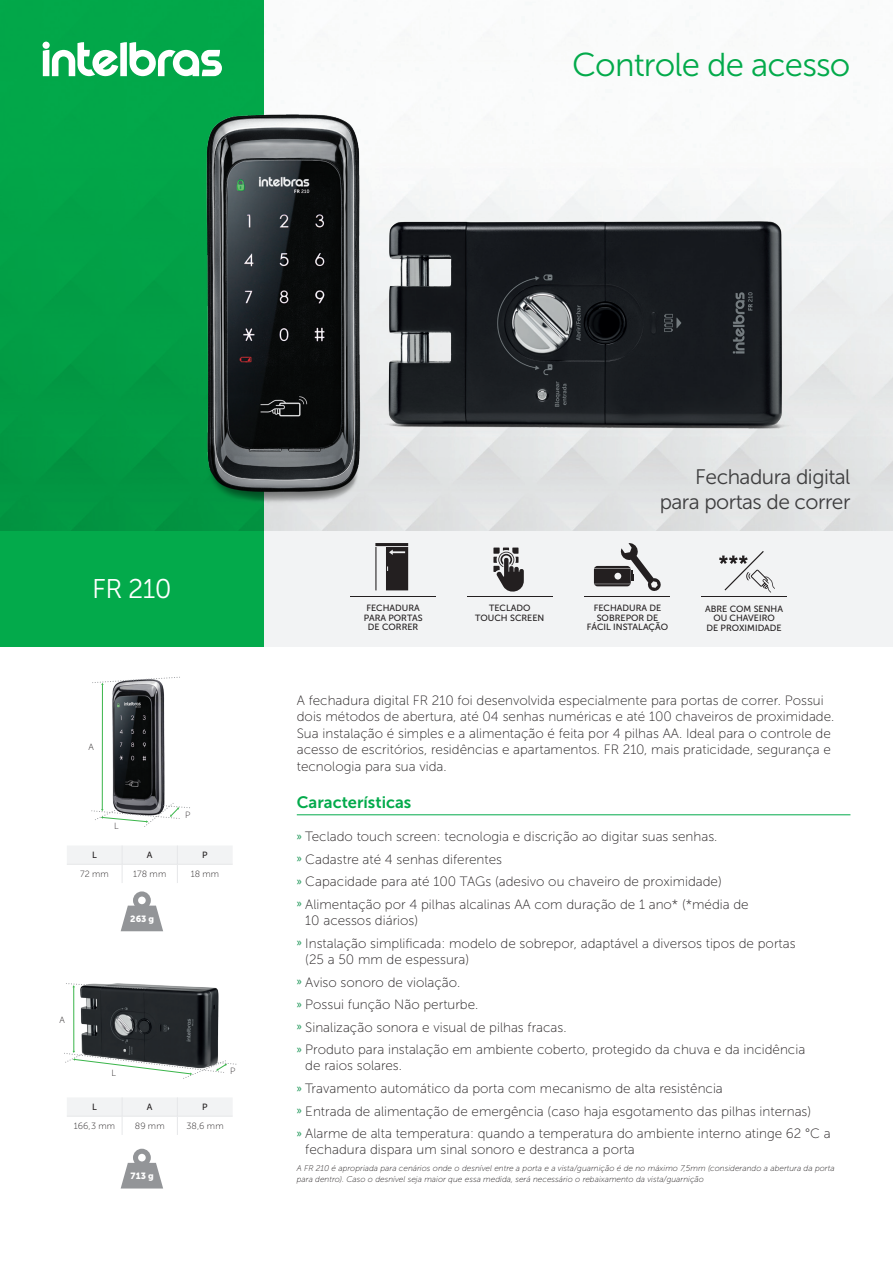
<style>
.page{position:relative;width:893px;height:1263px;background:#fff}
.page>*{position:absolute;margin:0;border:0;box-sizing:border-box;transform-origin:0 0}
.Nome_da_Família{font:33px "Museo Sans 300";letter-spacing:-.025em;color:#03aa4b}
.Nome_do_Produto{font:27px "Museo Sans 300";color:#fff}
.Descrição_do_Produto{font:21px/25.2px "Museo Sans 300";letter-spacing:-.025em;color:#3e3e3f;text-align:right}
.Título{font:16.5px "Museo Sans 700";color:#03aa4b}
.Texto{font:13.5px/16.5px "Museo Sans 100";color:#231f20}
.Medidas_Título{font:9px/9.6px "Museo Sans 500";color:#231f20;text-align:center}
.Medidas{font:9px "Museo Sans 100";letter-spacing:.015em;color:#231f20}
.Peso{font:9px "Museo Sans 900";letter-spacing:.01em;color:#fff}
.Frase_segurança{font:italic 8.25px/10.5px "Museo Sans 100";color:#231f20}
.s1{font-family:"Myriad Pro";font-size:12px;color:#078c47}
</style>
<div class="page">
<img style="left:264px;top:177px;width:629px;height:355px">
<div style="left:0;top:0;width:264px;height:592px;background:#02a147"></div>
<div style="left:263px;top:532px;width:630px;height:115px;background:#f2f3f4"></div>
<div style="left:0;top:532px;width:264px;height:115px;background:#03aa4b"></div>
<svg style="left:43px;top:42px;width:179px;height:35px"></svg>
<hr style="left:467px;top:596px;width:85px;height:1px;background:#231f20">
<svg style="left:493px;top:547px;width:31px;height:45px"></svg>
<hr style="left:584px;top:596px;width:85px;height:1px;background:#231f20">
<svg style="left:594px;top:543px;width:67px;height:48px"></svg>
<hr style="left:702px;top:596px;width:85px;height:1px;background:#231f20">
<svg style="left:719px;top:551px;width:56px;height:42px"></svg>
<hr style="left:297px;top:814px;width:553px;height:1px;background:#03aa4b">
<svg style="left:67px;top:845px;width:166px;height:38px"></svg>
<img style="left:113px;top:685px;width:52px;height:118px">
<hr style="left:102px;top:684px;width:1px;height:125px;background:#3ab54a">
<svg style="left:93px;top:677px;width:87px;height:8px"></svg>
<svg style="left:92px;top:803px;width:98px;height:24px"></svg>
<svg style="left:67px;top:1097px;width:166px;height:38px"></svg>
<img style="left:81px;top:984px;width:138px;height:67px">
<hr style="left:73px;top:987px;width:1px;height:64px;background:#3ab54a">
<svg style="left:66px;top:983px;width:80px;height:6px"></svg>
<svg style="left:64px;top:1051px;width:173px;height:28px"></svg>
<svg style="left:121px;top:891px;width:42px;height:40px"></svg>
<svg style="left:121px;top:1149px;width:42px;height:39px"></svg>
<img style="left:204px;top:114px;width:158px;height:392px">
<img style="left:376px;top:222px;width:419px;height:226px">
<hr style="left:350px;top:596px;width:85px;height:1px;background:#231f20">
<svg style="left:375px;top:543px;width:33px;height:47px"></svg>
<p class="Nome_da_Família" style="left:572px;top:47px;width:280px">Controle de acesso</p>
<p class="Nome_do_Produto" style="left:92px;top:574px;width:81px">FR 210</p>
<p class="Medidas" style="left:89px;top:742px;width:7px">A</p>
<p class="Medidas" style="left:114px;top:821px;width:6px">L</p>
<p class="Medidas" style="left:185px;top:810px;width:7px">P</p>
<p class="Medidas_Título" style="left:92px;top:850px;width:6px">L</p>
<p class="Medidas_Título" style="left:147px;top:850px;width:7px">A</p>
<p class="Medidas_Título" style="left:202px;top:850px;width:7px">P</p>
<p class="Medidas" style="left:80px;top:869px;width:30px">72 mm</p>
<p class="Medidas" style="left:133px;top:869px;width:35px">178 mm</p>
<p class="Medidas" style="left:191px;top:869px;width:30px">18 mm</p>
<p class="Peso" style="left:130px;top:914px;width:25px">263 g</p>
<p class="Medidas" style="left:60px;top:1015px;width:7px">A</p>
<p class="Medidas" style="left:111px;top:1068px;width:6px">L</p>
<p class="Medidas" style="left:230px;top:1066px;width:7px">P</p>
<p class="Medidas_Título" style="left:92px;top:1102px;width:6px">L</p>
<p class="Medidas_Título" style="left:147px;top:1102px;width:7px">A</p>
<p class="Medidas_Título" style="left:202px;top:1102px;width:7px">P</p>
<p class="Medidas" style="left:74px;top:1121px;width:43px">166,3 mm</p>
<p class="Medidas" style="left:135px;top:1121px;width:31px">89 mm</p>
<p class="Medidas" style="left:186px;top:1121px;width:39px">38,6 mm</p>
<p class="Peso" style="left:131px;top:1171px;width:25px">713 g</p>
<p class="Medidas_Título" style="left:364px;top:603px;width:60px">FECHADURA<br>PARA PORTAS<br>DE CORRER</p>
<p class="Descrição_do_Produto" style="left:660px;top:464px;width:192px">Fechadura digital para portas de correr</p>
<p class="Medidas_Título" style="left:475px;top:603px;width:71px">TECLADO<br>TOUCH SCREEN</p>
<p class="Medidas_Título" style="left:587px;top:603px;width:83px">FECHADURA DE<br>SOBREPOR DE<br>FÁCIL INSTALAÇÃO</p>
<p class="Medidas_Título" style="left:705px;top:604px;width:79px">ABRE COM SENHA<br>OU CHAVEIRO<br>DE PROXIMIDADE</p>
<p class="Texto" style="left:297px;top:692px;width:539px">A fechadura digital FR 210 foi desenvolvida especialmente para portas de correr. Possui dois métodos de abertura, até 04 senhas numéricas e até 100 chaveiros de proximidade.<br>Sua instalação é simples e a alimentação é feita por 4 pilhas AA. Ideal para o controle de acesso de escritórios, residências e apartamentos. FR 210, mais praticidade, segurança e tecnologia para sua vida.</p>
<p class="Título" style="left:297px;top:793px;width:116px">Características</p>
<p class="Texto" style="left:297px;top:828px;width:422px"><span class="s1">»</span> Teclado touch screen: tecnologia e discrição ao digitar suas senhas.</p>
<p class="Texto" style="left:297px;top:851px;width:207px"><span class="s1">»</span> Cadastre até 4 senhas diferentes</p>
<p class="Texto" style="left:297px;top:874px;width:426px"><span class="s1">»</span> Capacidade para até 100 TAGs (adesivo ou chaveiro de proximidade)</p>
<p class="Texto" style="left:305px;top:896px;width:445px;text-indent:-9px"><span class="s1">»</span> Alimentação por 4 pilhas alcalinas AA com duração de 1 ano* (*média de<br>10 acessos diários)</p>
<p class="Texto" style="left:305px;top:935px;width:492px;text-indent:-9px"><span class="s1">»</span> Instalação simplificada: modelo de sobrepor, adaptável a diversos tipos de portas (25 a 50 mm de espessura)</p>
<p class="Texto" style="left:297px;top:974px;width:165px"><span class="s1">»</span> Aviso sonoro de violação.</p>
<p class="Texto" style="left:297px;top:996px;width:183px"><span class="s1">»</span> Possui função Não perturbe.</p>
<p class="Texto" style="left:297px;top:1019px;width:271px"><span class="s1">»</span> Sinalização sonora e visual de pilhas fracas.</p>
<p class="Texto" style="left:305px;top:1042px;width:501px;text-indent:-9px"><span class="s1">»</span> Produto para instalação em ambiente coberto, protegido da chuva e da incidência de raios solares.</p>
<p class="Texto" style="left:297px;top:1080px;width:428px"><span class="s1">»</span> Travamento automático da porta com mecanismo de alta resistência</p>
<p class="Texto" style="left:297px;top:1103px;width:516px"><span class="s1">»</span> Entrada de alimentação de emergência (caso haja esgotamento das pilhas internas)</p>
<p class="Texto" style="left:305px;top:1125px;width:527px;text-indent:-9px"><span class="s1">»</span> Alarme de alta temperatura: quando a temperatura do ambiente interno atinge 62 °C a fechadura dispara um sinal sonoro e destranca a porta</p>
<p class="Frase_segurança" style="left:297px;top:1163px;width:539px">A FR 210 é apropriada para cenários onde o desnível entre a porta e a vista/guarnição é de no máximo 7,5mm (considerando a abertura da porta para dentro). Caso o desnível seja maior que essa medida, será necessário o rebaixamento da vista/guarnição</p>
</div>
